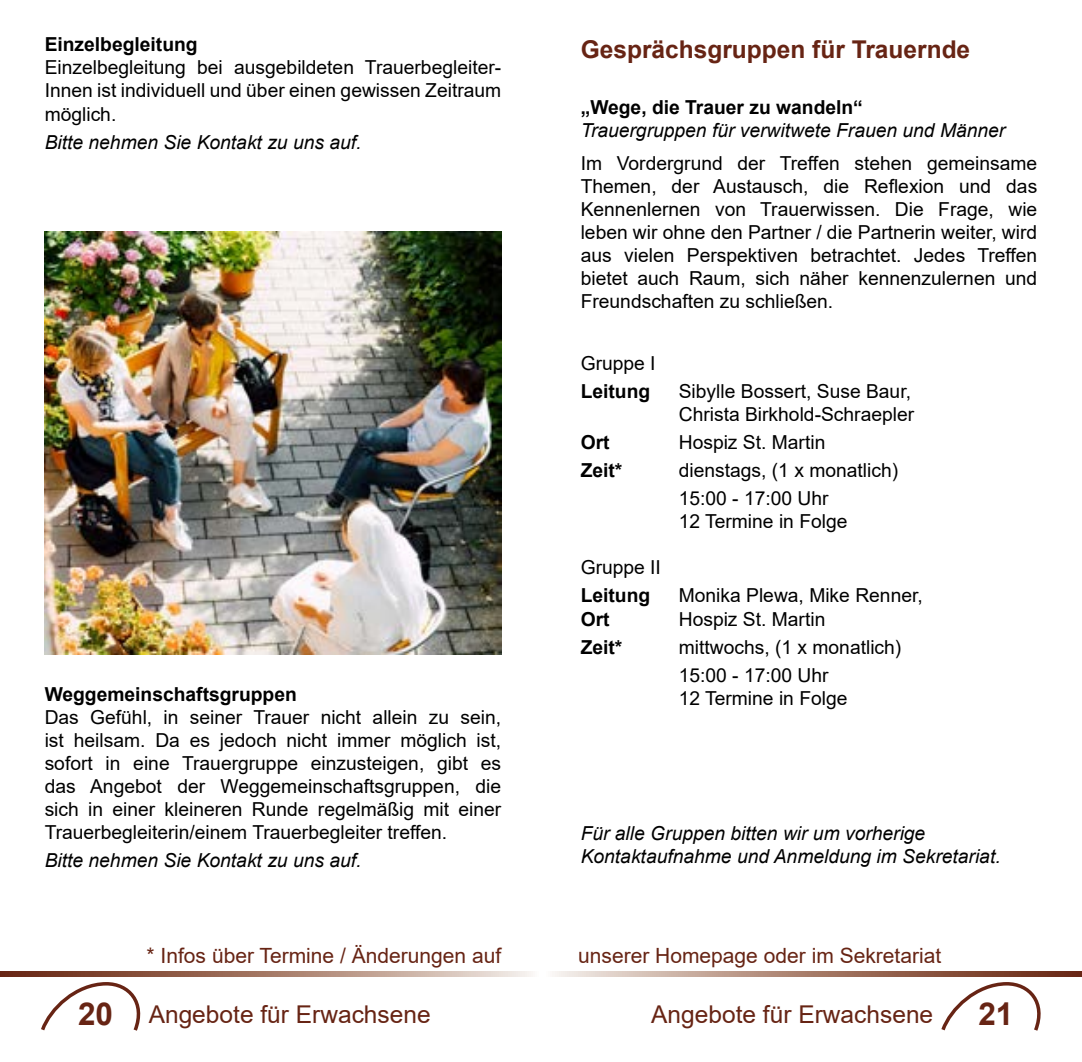
<style>
.page{position:relative;width:1082px;height:1062px;background:#fff}
.page>*{position:absolute;margin:0;border:0;box-sizing:border-box;transform-origin:0 0}
.t1{font:700 31.5px "Arial";color:#672414}
.t2{font:24.5px "Arial";color:#672414}
.t3{font:700 24.5px "Arial";color:#672414}
.t4{font:21px "Arial";color:#672414}
.t5{font:19.25px/23.1px "Arial";color:#000;text-align:justify}
.t6{font:italic 19.25px/23.1px "Arial";color:#000}
.t7{font:700 19.25px "Arial";color:#000}
</style>
<div class="page">
<svg style="left:41px;top:982px;width:100px;height:49px"></svg>
<svg style="left:941px;top:982px;width:100px;height:49px"></svg>
<svg style="left:552px;top:971px;width:529px;height:5px;background:#a88070"></svg>
<svg style="left:0;top:971px;width:533px;height:5px;background:#a87f6f"></svg>
<img style="left:45px;top:232px;width:456px;height:422px">
<p class="t7" style="left:45px;top:31px;width:154px">Einzelbegleitung</p>
<p class="t5" style="left:45px;top:56px;width:458px">Einzelbegleitung bei ausgebildeten Trauerbegleiter-Innen ist individuell und über einen gewissen Zeitraum möglich.</p>
<p class="t6" style="left:45px;top:131px;width:318px">Bitte nehmen Sie Kontakt zu uns auf.</p>
<p class="t7" style="left:45px;top:680px;width:254px">Weggemeinschaftsgruppen</p>
<p class="t5" style="left:45px;top:705px;width:458px">Das Gefühl, in seiner Trauer nicht allein zu sein, ist heilsam. Da es jedoch nicht immer möglich ist, sofort in eine Trauergruppe einzusteigen, gibt es das Angebot der Weggemeinschaftsgruppen, die sich in einer kleineren Runde regelmäßig mit einer Trauerbegleiterin/einem Trauerbegleiter treffen.</p>
<p class="t6" style="left:45px;top:849px;width:318px">Bitte nehmen Sie Kontakt zu uns auf.</p>
<p class="t3" style="left:580px;top:32px;width:391px">Gesprächsgruppen für Trauernde</p>
<p class="t7" style="left:580px;top:93px;width:284px">„Wege, die Trauer zu wandeln“</p>
<p class="t6" style="left:580px;top:119px;width:426px">Trauergruppen für verwitwete Frauen und Männer</p>
<p class="t5" style="left:580px;top:151px;width:458px">Im Vordergrund der Treffen stehen gemeinsame Themen, der Austausch, die Reflexion und das Kennenlernen von Trauerwissen. Die Frage, wie leben wir ohne den Partner / die Partnerin weiter, wird aus vielen Perspektiven betrachtet. Jedes Treffen bietet auch Raum, sich näher kennenzulernen und Freundschaften zu schließen.</p>
<p class="t5" style="left:580px;top:351px;width:76px">Gruppe I</p>
<p class="t7" style="left:580px;top:377px;width:71px">Leitung</p>
<p class="t5" style="left:678px;top:379px;width:237px">Sibylle Bossert, Suse Baur,<br>Christa Birkhold-Schraepler</p>
<p class="t7" style="left:580px;top:428px;width:30px">Ort</p>
<p class="t5" style="left:678px;top:430px;width:148px">Hospiz St. Martin</p>
<p class="t7" style="left:580px;top:456px;width:43px">Zeit*</p>
<p class="t5" style="left:678px;top:456px;width:221px;line-height:28px">dienstags, (1 x monatlich)<br>15:00 - 17:00 Uhr</p>
<p class="t5" style="left:678px;top:509px;width:170px">12 Termine in Folge</p>
<p class="t5" style="left:580px;top:556px;width:82px">Gruppe II</p>
<p class="t7" style="left:580px;top:582px;width:71px">Leitung</p>
<p class="t5" style="left:678px;top:584px;width:245px">Monika Plewa, Mike Renner,</p>
<p class="t7" style="left:580px;top:605px;width:30px">Ort</p>
<p class="t5" style="left:678px;top:607px;width:148px">Hospiz St. Martin</p>
<p class="t7" style="left:580px;top:633px;width:43px">Zeit*</p>
<p class="t5" style="left:678px;top:632px;width:224px;line-height:28px">mittwochs, (1 x monatlich)<br>15:00 - 17:00 Uhr</p>
<p class="t5" style="left:678px;top:686px;width:170px">12 Termine in Folge</p>
<p class="t6" style="left:580px;top:822px;width:421px">Für alle Gruppen bitten wir um vorherige<br>Kontaktaufnahme und Anmeldung im Sekretariat.</p>
<p class="t4" style="left:147px;top:941px;width:356px">* Infos über Termine / Änderungen auf</p>
<p class="t4" style="left:578px;top:941px;width:364px">unserer Homepage oder im Sekretariat</p>
<p class="t2" style="left:149px;top:998px;width:283px">Angebote für Erwachsene</p>
<p class="t2" style="left:651px;top:998px;width:283px">Angebote für Erwachsene</p>
<h1 class="t1" style="left:78px;top:992px;width:37px">20</h1>
<h1 class="t1" style="left:978px;top:992px;width:37px">21</h1>
</div>
